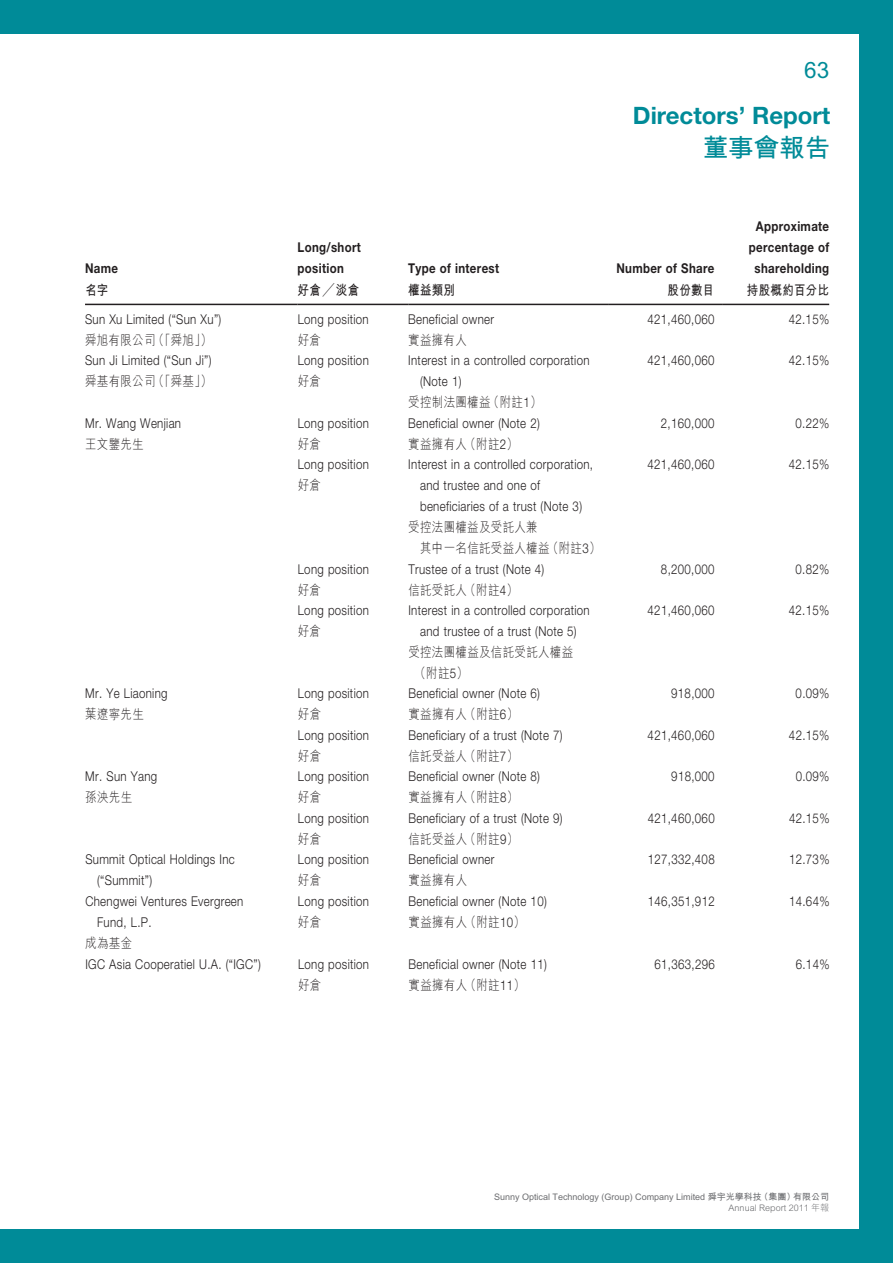
<style>
.page{position:relative;width:893px;height:1263px;background:#008b98}
.page>*{position:absolute;margin:0;border:0;box-sizing:border-box;transform-origin:0 0}
.t1{font:700 25.5px "M Hei HK";color:#008b98}
.t2{font:700 24px "Helvetica Neue LT Std";color:#008b98}
.t3{font:700 22.5px "M Hei HK";color:#008b98}
.t4{font:300 13.5px/21px "Helvetica Neue LT Std";letter-spacing:.03em;color:#231f20;scale:.85 1}
.t5{font:300 13.5px/21px "M Hei HK";letter-spacing:.03em;color:#231f20;scale:.85 1}
.t6{font:700 13.5px/21px "Helvetica Neue LT Std";letter-spacing:.03em;color:#231f20;scale:.85 1}
.t7{font:700 13.5px "M Hei HK";letter-spacing:.03em;color:#231f20;scale:.85 1}
.t8{font:700 9px "M Hei HK";color:#6c6d70}
.t9{font:300 9px "M Hei HK";color:#6c6d70}
.s1{font-family:"Helvetica Neue LT Std"}
</style>
<div class="page">
<div style="left:0;top:34px;width:859px;height:1195px;background:#fff"></div>
<hr style="left:85px;top:304px;width:213px;height:1px;background:#231f20">
<hr style="left:298px;top:304px;width:110px;height:1px;background:#231f20">
<hr style="left:408px;top:304px;width:200px;height:1px;background:#231f20">
<hr style="left:608px;top:304px;width:115px;height:1px;background:#231f20">
<hr style="left:723px;top:304px;width:106px;height:1px;background:#231f20">
<p class="t6" style="left:85px;top:258px;width:40px">Name</p>
<p class="t6" style="left:298px;top:237px;width:76px">Long/short position</p>
<h3 class="t3" style="left:804px;top:53px;width:27px">63</h3>
<h2 class="t2" style="left:633px;top:101px;width:199px">Directors’ Report</h2>
<h1 class="t1" style="left:703px;top:129px;width:129px">董事會報告</h1>
<p class="t6" style="left:408px;top:258px;width:108px">Type of interest</p>
<p class="t6" style="left:616px;top:258px;width:117px">Number of Share</p>
<p class="t6" style="left:749px;top:216px;width:96px;text-align:center">Approximate percentage of shareholding</p>
<p class="t7" style="left:85px;top:280px;width:29px">名字</p>
<p class="t7" style="left:298px;top:280px;width:74px">好倉╱淡倉</p>
<p class="t7" style="left:408px;top:280px;width:57px">權益類別</p>
<p class="t7" style="left:667px;top:280px;width:57px">股份數目</p>
<p class="t7" style="left:747px;top:280px;width:98px">持股概約百分比</p>
<p class="t4" style="left:85px;top:308px;width:162px">Sun Xu Limited (“Sun Xu”)</p>
<p class="t5" style="left:85px;top:329px;width:151px">舜旭有限公司（「舜旭」）</p>
<p class="t4" style="left:647px;top:308px;width:80px">421,460,060</p>
<p class="t4" style="left:789px;top:308px;width:49px">42.15%</p>
<p class="t4" style="left:298px;top:308px;width:85px">Long position</p>
<p class="t5" style="left:298px;top:329px;width:29px">好倉</p>
<p class="t4" style="left:408px;top:308px;width:103px">Beneficial owner</p>
<p class="t5" style="left:408px;top:329px;width:71px">實益擁有人</p>
<p class="t4" style="left:85px;top:350px;width:150px">Sun Ji Limited (“Sun Ji”)</p>
<p class="t5" style="left:85px;top:370px;width:151px">舜基有限公司（「舜基」）</p>
<p class="t4" style="left:298px;top:350px;width:85px">Long position</p>
<p class="t5" style="left:298px;top:370px;width:29px">好倉</p>
<p class="t4" style="left:420px;top:350px;width:201px;text-indent:-12px">Interest in a controlled corporation (Note 1)</p>
<p class="t5" style="left:408px;top:391px;width:158px">受控制法團權益（附註<span class="s1">1</span>）</p>
<p class="t4" style="left:647px;top:350px;width:80px">421,460,060</p>
<p class="t4" style="left:789px;top:350px;width:49px">42.15%</p>
<p class="t4" style="left:85px;top:412px;width:114px">Mr. Wang Wenjian</p>
<p class="t5" style="left:85px;top:433px;width:71px">王文鑒先生</p>
<p class="t4" style="left:298px;top:412px;width:85px">Long position</p>
<p class="t5" style="left:298px;top:433px;width:29px">好倉</p>
<p class="t4" style="left:408px;top:412px;width:156px">Beneficial owner (Note 2)</p>
<p class="t5" style="left:408px;top:433px;width:131px">實益擁有人（附註<span class="s1">2</span>）</p>
<p class="t4" style="left:661px;top:412px;width:65px">2,160,000</p>
<p class="t4" style="left:795px;top:412px;width:41px">0.22%</p>
<p class="t4" style="left:298px;top:454px;width:85px">Long position</p>
<p class="t5" style="left:298px;top:474px;width:29px">好倉</p>
<p class="t4" style="left:420px;top:454px;width:205px;text-indent:-12px">Interest in a controlled corporation, and trustee and one of beneficiaries of a trust (Note 3)</p>
<p class="t5" style="left:420px;top:516px;width:214px;text-indent:-12px">受控法團權益及受託人兼<br>其中一名信託受益人權益（附註<span class="s1">3</span>）</p>
<p class="t4" style="left:647px;top:454px;width:80px">421,460,060</p>
<p class="t4" style="left:789px;top:454px;width:49px">42.15%</p>
<p class="t4" style="left:298px;top:558px;width:85px">Long position</p>
<p class="t5" style="left:298px;top:579px;width:29px">好倉</p>
<p class="t4" style="left:408px;top:558px;width:162px">Trustee of a trust (Note 4)</p>
<p class="t5" style="left:408px;top:579px;width:131px">信託受託人（附註<span class="s1">4</span>）</p>
<p class="t4" style="left:661px;top:558px;width:65px">8,200,000</p>
<p class="t4" style="left:796px;top:558px;width:41px">0.82%</p>
<p class="t4" style="left:298px;top:599px;width:85px">Long position</p>
<p class="t5" style="left:298px;top:620px;width:29px">好倉</p>
<p class="t4" style="left:408px;top:599px;width:215px;text-align:center">Interest in a controlled corporation and trustee of a trust (Note 5)</p>
<p class="t5" style="left:414px;top:641px;width:188px;text-indent:-6px">受控法團權益及信託受託人權益（附註<span class="s1">5</span>）</p>
<p class="t4" style="left:648px;top:599px;width:80px">421,460,060</p>
<p class="t4" style="left:789px;top:599px;width:49px">42.15%</p>
<p class="t4" style="left:85px;top:683px;width:98px">Mr. Ye Liaoning</p>
<p class="t5" style="left:85px;top:703px;width:71px">葉遼寧先生</p>
<p class="t4" style="left:298px;top:683px;width:85px">Long position</p>
<p class="t5" style="left:298px;top:703px;width:29px">好倉</p>
<p class="t4" style="left:408px;top:683px;width:156px">Beneficial owner (Note 6)</p>
<p class="t5" style="left:408px;top:703px;width:131px">實益擁有人（附註<span class="s1">6</span>）</p>
<p class="t4" style="left:671px;top:683px;width:53px">918,000</p>
<p class="t4" style="left:796px;top:683px;width:41px">0.09%</p>
<p class="t4" style="left:298px;top:724px;width:85px">Long position</p>
<p class="t5" style="left:298px;top:745px;width:29px">好倉</p>
<p class="t4" style="left:408px;top:724px;width:183px">Beneficiary of a trust (Note 7)</p>
<p class="t5" style="left:408px;top:745px;width:131px">信託受益人（附註<span class="s1">7</span>）</p>
<p class="t4" style="left:648px;top:724px;width:80px">421,460,060</p>
<p class="t4" style="left:789px;top:724px;width:49px">42.15%</p>
<p class="t4" style="left:85px;top:766px;width:86px">Mr. Sun Yang</p>
<p class="t5" style="left:85px;top:786px;width:57px">孫泱先生</p>
<p class="t4" style="left:298px;top:766px;width:85px">Long position</p>
<p class="t5" style="left:298px;top:786px;width:29px">好倉</p>
<p class="t4" style="left:408px;top:766px;width:156px">Beneficial owner (Note 8)</p>
<p class="t5" style="left:408px;top:786px;width:131px">實益擁有人（附註<span class="s1">8</span>）</p>
<p class="t4" style="left:671px;top:766px;width:53px">918,000</p>
<p class="t4" style="left:796px;top:766px;width:41px">0.09%</p>
<p class="t4" style="left:298px;top:807px;width:85px">Long position</p>
<p class="t5" style="left:298px;top:828px;width:29px">好倉</p>
<p class="t4" style="left:408px;top:807px;width:183px">Beneficiary of a trust (Note 9)</p>
<p class="t5" style="left:408px;top:828px;width:131px">信託受益人（附註<span class="s1">9</span>）</p>
<p class="t4" style="left:648px;top:807px;width:80px">421,460,060</p>
<p class="t4" style="left:789px;top:807px;width:49px">42.15%</p>
<p class="t4" style="left:97px;top:848px;width:164px;text-indent:-12px">Summit Optical Holdings Inc (“Summit”)</p>
<p class="t4" style="left:298px;top:848px;width:85px">Long position</p>
<p class="t5" style="left:298px;top:869px;width:29px">好倉</p>
<p class="t4" style="left:408px;top:848px;width:103px">Beneficial owner</p>
<p class="t5" style="left:408px;top:869px;width:71px">實益擁有人</p>
<p class="t4" style="left:648px;top:848px;width:80px">127,332,408</p>
<p class="t4" style="left:789px;top:848px;width:49px">12.73%</p>
<p class="t4" style="left:97px;top:890px;width:174px;text-indent:-12px">Chengwei Ventures Evergreen<br>Fund, L.P.</p>
<p class="t5" style="left:85px;top:932px;width:57px">成為基金</p>
<p class="t4" style="left:298px;top:890px;width:85px">Long position</p>
<p class="t5" style="left:298px;top:911px;width:29px">好倉</p>
<p class="t4" style="left:409px;top:890px;width:164px">Beneficial owner (Note 10)</p>
<p class="t5" style="left:409px;top:911px;width:138px">實益擁有人（附註<span class="s1">10</span>）</p>
<p class="t4" style="left:648px;top:890px;width:80px">146,351,912</p>
<p class="t4" style="left:789px;top:890px;width:49px">14.64%</p>
<p class="t4" style="left:85px;top:953px;width:208px">IGC Asia Cooperatiel U.A. (“IGC”)</p>
<p class="t4" style="left:298px;top:953px;width:85px">Long position</p>
<p class="t5" style="left:298px;top:974px;width:29px">好倉</p>
<p class="t4" style="left:409px;top:953px;width:164px">Beneficial owner (Note 11)</p>
<p class="t5" style="left:409px;top:974px;width:138px">實益擁有人（附註<span class="s1">11</span>）</p>
<p class="t4" style="left:654px;top:953px;width:72px">61,363,296</p>
<p class="t4" style="left:796px;top:953px;width:41px">6.14%</p>
<p class="t8" style="left:494px;top:1190px;width:337px">Sunny Optical Technology (Group) Company Limited 舜宇光學科技（集團）有限公司</p>
<p class="t9" style="left:729px;top:1201px;width:102px">Annual Report 2011 年報</p>
</div>
